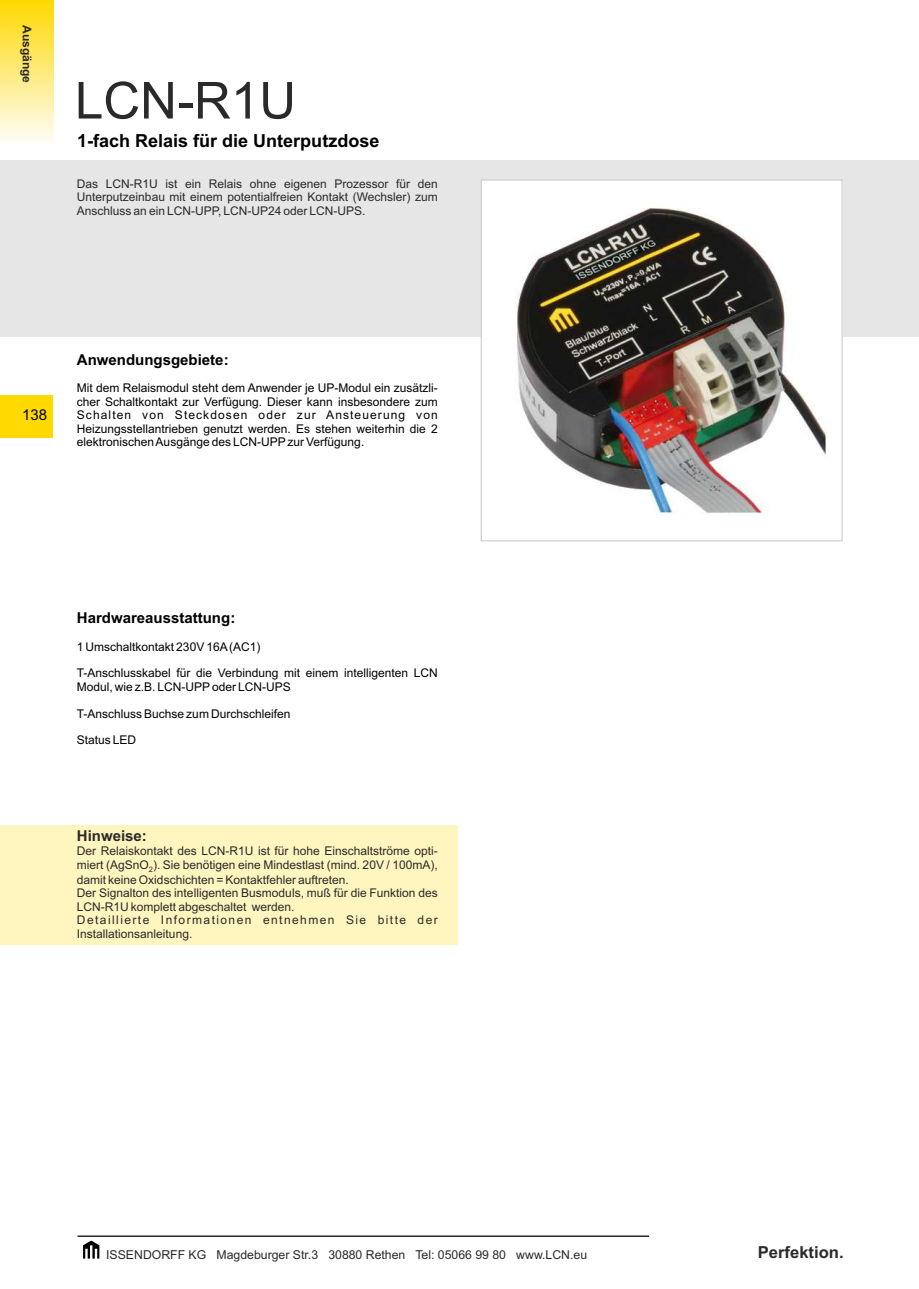
<style>
.page{position:relative;width:919px;height:1289px;background:#fff}
.page>*{position:absolute;margin:0;border:0;box-sizing:border-box;transform-origin:0 0}
.t1{font:51px "Arial";color:#2b2929}
.t2{font:700 18px "Arial";color:#000}
.t3{font:700 16.5px "Arial";color:#2b2929}
.t4{font:700 15px "Arial";color:#000}
.t5{font:700 15px "Arial";color:#2b2929}
.t6{font:15px "Arial";color:#000}
.t7{font:12.3px "Arial";color:#2b2929}
.t8{font:12px/13.4px "Arial";color:#2b2929}
.t9{font:12px/13.4px "Arial";color:#000;text-align:justify}
.t10{font:700 12px "Arial";color:#2b2929}
.t11{font:7.5px "Arial";color:#2b2929}
</style>
<div class="page">
<div style="left:0;top:825px;width:457px;height:119px;background:#fff5bf"></div>
<div style="left:0;top:394px;width:52px;height:43px;background:#ffd900"></div>
<svg style="left:83px;top:1240px;width:16px;height:18px"></svg>
<hr style="left:77px;top:1235px;width:572px;height:1px;background:#2b2929">
<div style="left:0;top:160px;width:918px;height:177px;background:#e6e6e6"></div>
<div style="left:0;top:0;width:53px;height:145px;background:linear-gradient(to bottom,#ffd800,#fefdfb)"></div>
<img style="left:483px;top:182px;width:357px;height:333px">
<div style="left:481px;top:180px;width:361px;height:361px;border:1px solid #c4c7c7"></div>
<p class="t10" style="left:32px;top:25px;width:60px;rotate:90deg">Ausgänge</p>
<h1 class="t1" style="left:75px;top:81px;width:222px">LCN-R1U</h1>
<h2 class="t2" style="left:77px;top:134px;width:304px">1-fach Relais für die Unterputzdose</h2>
<p class="t8" style="left:77px;top:178px;width:362px;text-align:justify">Das LCN-R1U ist ein Relais ohne eigenen Prozessor für den Unterputzeinbau mit einem potentialfreien Kontakt (Wechsler) zum Anschluss an ein LCN-UPP, LCN-UP24 oder LCN-UPS.</p>
<p class="t6" style="left:22px;top:409px;width:27px">138</p>
<p class="t4" style="left:77px;top:354px;width:153px">Anwendungsgebiete:</p>
<p class="t9" style="left:77px;top:382px;width:362px">Mit dem Relaismodul steht dem Anwender je UP-Modul ein zusätzli&shy;cher Schaltkontakt zur Verfügung. Dieser kann insbesondere zum Schalten von Steckdosen oder zur Ansteuerung von Heizungsstellantrieben genutzt werden. Es stehen weiterhin die 2 elektronischen Ausgänge des LCN-UPPzur Verfügung.</p>
<p class="t4" style="left:77px;top:612px;width:160px">Hardwareausstattung:</p>
<p class="t9" style="left:77px;top:640px;width:185px">1 Umschaltkontakt 230V 16A(AC1)</p>
<p class="t9" style="left:77px;top:667px;width:362px">T-Anschlusskabel für die Verbindung mit einem intelligenten LCN<br>Modul, wie z.B. LCN-UPPoder LCN-UPS</p>
<p class="t9" style="left:77px;top:707px;width:215px">T-Anschluss Buchse zum Durchschleifen</p>
<p class="t9" style="left:77px;top:734px;width:61px">Status LED</p>
<p class="t5" style="left:77px;top:830px;width:72px">Hinweise:</p>
<p class="t8" style="left:77px;top:845px;width:362px">Der Relaiskontakt des LCN-R1U ist für hohe Einschaltströme opti&shy;miert (AgSnO ). Sie benötigen eine Mindestlast (mind. 20V / 100mA),</p>
<p class="t11" style="left:149px;top:866px;width:6px">2</p>
<p class="t8" style="left:77px;top:874px;width:362px">damit keine Oxidschichten = Kontaktfehler auftreten.<br>Der Signalton des intelligenten Busmoduls, muß für die Funktion des LCN-R1U komplett abgeschaltet werden.<br>Detaillierte Informationen entnehmen Sie bitte der Installationsanleitung.</p>
<p class="t7" style="left:106px;top:1249px;width:482px">ISSENDORFF KG Magdeburger Str.3 30880 Rethen Tel: 05066 99 80 www.LCN.eu</p>
<h3 class="t3" style="left:757px;top:1246px;width:87px">Perfektion.</h3>
</div>
